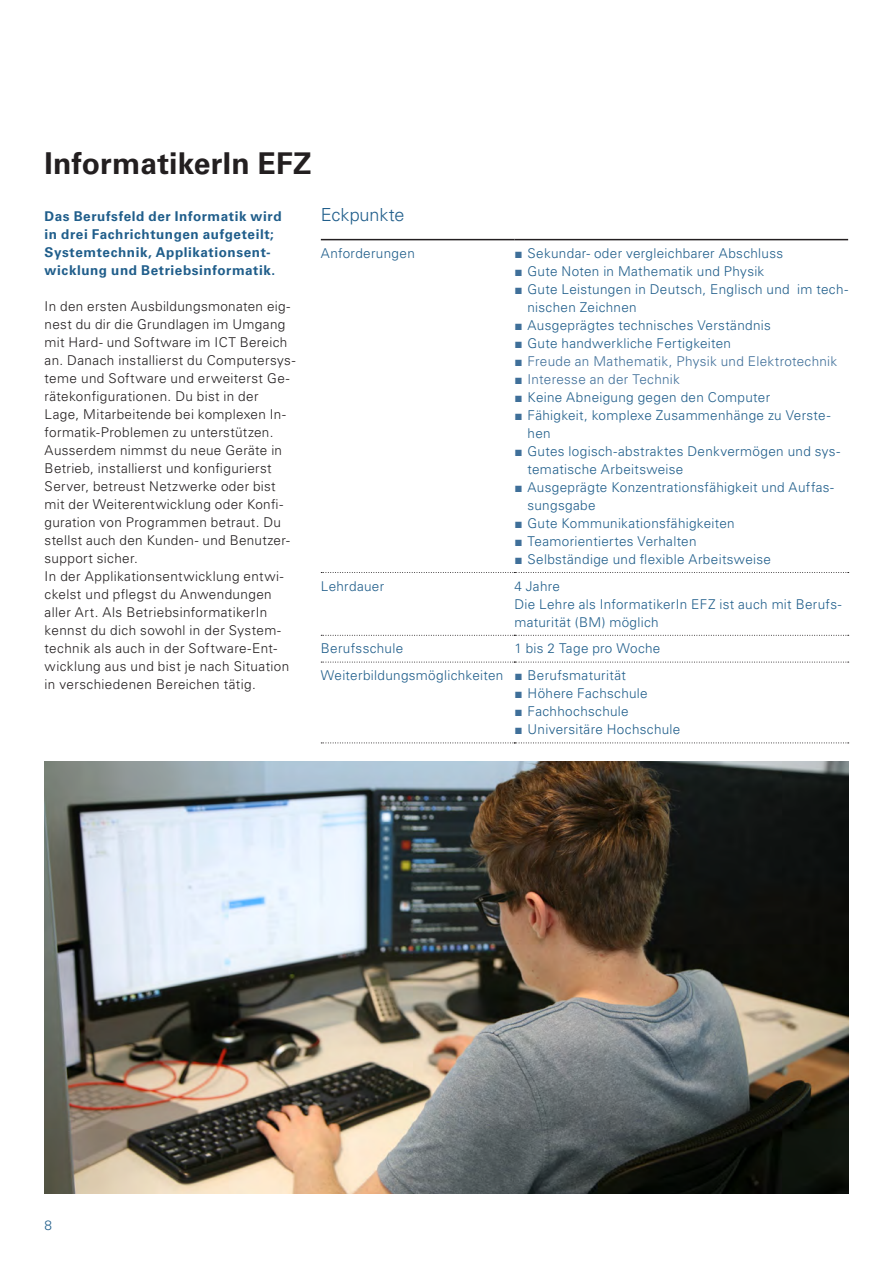
<style>
.page{position:relative;width:893px;height:1263px;background:#fff}
.page>*{position:absolute;margin:0;border:0;box-sizing:border-box;transform-origin:0 0}
.t1{font:700 30px "Univers LT Std";letter-spacing:.005em;color:#231f20}
.t2{font:300 18px "Univers LT Std";letter-spacing:-.005em;color:#205e8b}
.t3{font:300 13.5px/18px "Univers LT Std";letter-spacing:.025em;color:#205e8b}
.t4{font:300 13.5px/18px "Univers LT Std";letter-spacing:.025em;color:#231f20}
.t5{font:700 13.5px/18px "Univers LT Std";letter-spacing:.04em;color:#205e8b}
.t6{font:300 13.5px "Univers LT Std";letter-spacing:.02em;color:#3f6f99}
.s1{font-family:"Arial";font-weight:400;color:#3f6f99}
.s2{font-family:"Arial";font-weight:400}
</style>
<div class="page">
<svg style="left:321px;top:572px;width:528px;height:1px"></svg>
<svg style="left:321px;top:635px;width:528px;height:1px"></svg>
<svg style="left:321px;top:662px;width:528px;height:1px"></svg>
<svg style="left:321px;top:742px;width:528px;height:1px"></svg>
<hr style="left:321px;top:239px;width:193px;height:1px;background:#231f20">
<hr style="left:514px;top:239px;width:334px;height:1px;background:#231f20">
<img style="left:45px;top:761px;width:803px;height:432px">
<h1 class="t1" style="left:45px;top:146px;width:268px">InformatikerIn EFZ</h1>
<p class="t5" style="left:45px;top:208px;width:239px">Das Berufsfeld der Informatik wird in drei Fachrichtungen aufgeteilt; Systemtechnik, Applikationsent&shy;wicklung und Betriebsinformatik.</p>
<p class="t4" style="left:45px;top:298px;width:252px">In den ersten Ausbildungsmonaten eig&shy;nest du dir die Grundlagen im Umgang mit Hard- und Software im ICT Bereich an. Danach installierst du Computersys&shy;teme und Software und erweiterst Ge&shy;rätekonfigurationen. Du bist in der Lage, Mitarbeitende bei komplexen In&shy;formatik-Problemen zu unterstützen.<br>Ausserdem nimmst du neue Geräte in Betrieb, installierst und konfigurierst Server, betreust Netzwerke oder bist mit der Weiterentwicklung oder Konfi&shy;guration von Programmen betraut. Du stellst auch den Kunden- und Benutzer&shy;support sicher.<br>In der Applikationsentwicklung entwi&shy;ckelst und pflegst du Anwendungen aller Art. Als BetriebsinformatikerIn kennst du dich sowohl in der System&shy;technik als auch in der Software-Ent&shy;wicklung aus und bist je nach Situation in verschiedenen Bereichen tätig.</p>
<h2 class="t2" style="left:321px;top:204px;width:85px">Eckpunkte</h2>
<p class="t3" style="left:321px;top:244px;width:95px">Anforderungen</p>
<p class="t3" style="left:514px;top:244px;width:270px"><span class="s1">■</span> Sekundar- oder vergleichbarer Abschluss</p>
<p class="t3" style="left:514px;top:262px;width:252px"><span class="s1">■</span> Gute Noten in Mathematik und Physik</p>
<p class="t3" style="left:527px;top:280px;width:322px;text-indent:-13px"><span class="s1">■</span> Gute Leistungen in Deutsch, Englisch und im tech&shy;nischen Zeichnen</p>
<p class="t3" style="left:514px;top:316px;width:258px"><span class="s1">■</span> Ausgeprägtes technisches Verständnis</p>
<p class="t3" style="left:514px;top:334px;width:218px"><span class="s1">■</span> Gute handwerkliche Fertigkeiten</p>
<p class="t6" style="left:514px;top:353px;width:324px"><span class="s2">■</span> Freude an Mathematik, Physik und Elektrotechnik</p>
<p class="t6" style="left:514px;top:371px;width:167px"><span class="s2">■</span> Interesse an der Technik</p>
<p class="t3" style="left:514px;top:388px;width:257px"><span class="s1">■</span> Keine Abneigung gegen den Computer</p>
<p class="t3" style="left:527px;top:406px;width:304px;text-indent:-13px"><span class="s1">■</span> Fähigkeit, komplexe Zusammenhänge zu Verste&shy;hen</p>
<p class="t3" style="left:527px;top:442px;width:314px;text-indent:-13px"><span class="s1">■</span> Gutes logisch-abstraktes Denkvermögen und sys&shy;tematische Arbeitsweise</p>
<p class="t3" style="left:527px;top:478px;width:308px;text-indent:-13px"><span class="s1">■</span> Ausgeprägte Konzentrationsfähigkeit und Auffas&shy;sungsgabe</p>
<p class="t3" style="left:514px;top:514px;width:222px"><span class="s1">■</span> Gute Kommunikationsfähigkeiten</p>
<p class="t3" style="left:514px;top:532px;width:184px"><span class="s1">■</span> Teamorientiertes Verhalten</p>
<p class="t3" style="left:514px;top:550px;width:258px"><span class="s1">■</span> Selbständige und flexible Arbeitsweise</p>
<p class="t3" style="left:321px;top:577px;width:65px">Lehrdauer</p>
<p class="t3" style="left:514px;top:577px;width:329px">4 Jahre<br>Die Lehre als InformatikerIn EFZ ist auch mit Berufs&shy;maturität (BM) möglich</p>
<p class="t3" style="left:321px;top:640px;width:84px">Berufsschule</p>
<p class="t3" style="left:321px;top:635px;width:341px;line-height:26.8px;text-indent:193px">1 bis 2 Tage pro Woche<br>Weiterbildungsmöglichkeiten <span class="s1">■</span> Berufsmaturität</p>
<p class="t3" style="left:514px;top:684px;width:135px"><span class="s1">■</span> Höhere Fachschule</p>
<p class="t3" style="left:514px;top:702px;width:116px"><span class="s1">■</span> Fachhochschule</p>
<p class="t3" style="left:514px;top:720px;width:168px"><span class="s1">■</span> Universitäre Hochschule</p>
<p class="t3" style="left:45px;top:1216px;width:9px">8</p>
</div>
